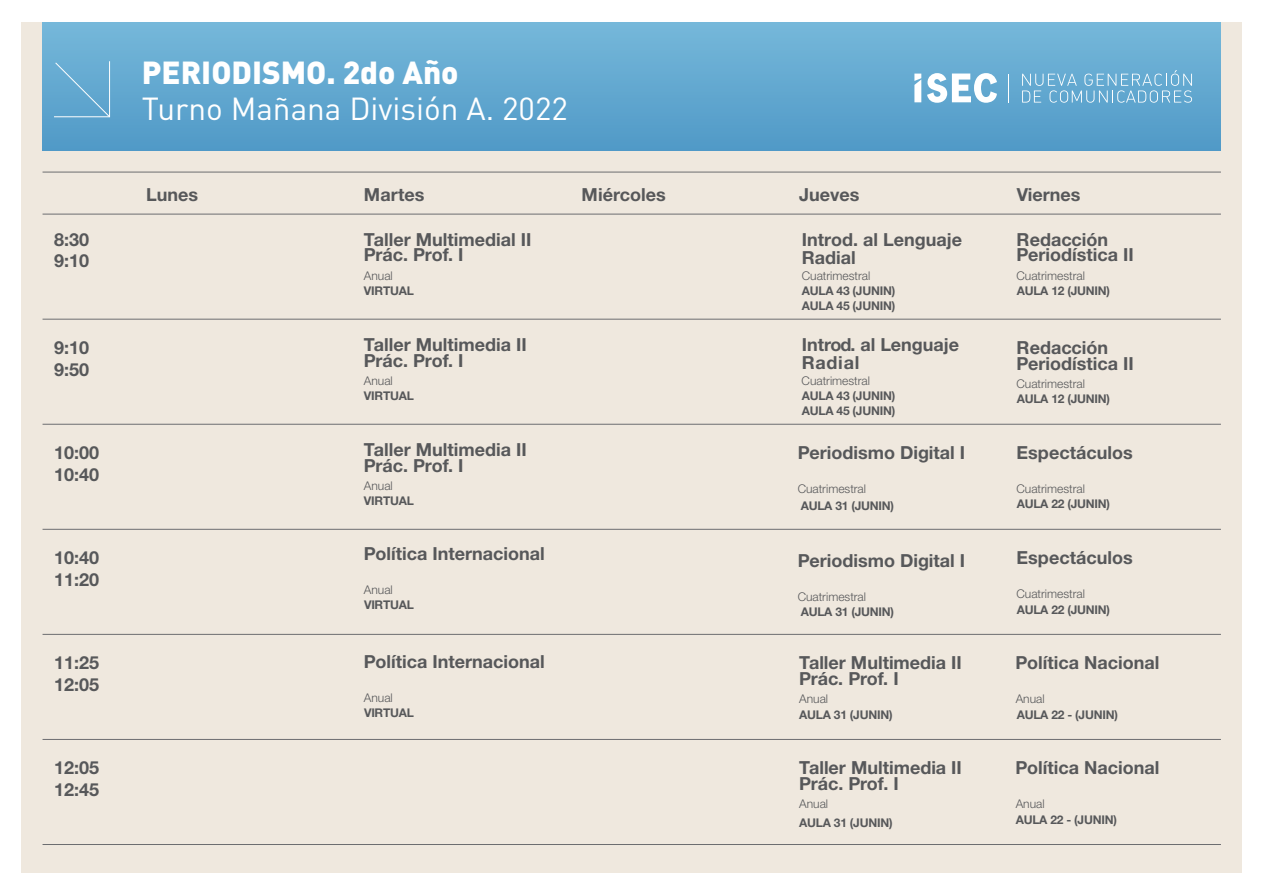
<style>
.page{position:relative;width:1265px;height:895px;background:#fff}
.page>*{position:absolute;margin:0;border:0;box-sizing:border-box;transform-origin:0 0}
.t1{font:31.5px "DIN Pro";color:#fff}
.t2{font:900 31.5px "DIN Pro";color:#fff}
.t3{font:700 18px/15.6px "Helvetica Neue LT Std";color:#57585a}
.t4{font:700 12px/14.4px "Helvetica Neue LT Std";letter-spacing:-.02em;color:#57585a}
.t5{font:300 12px "Helvetica Neue LT Std";color:#57585a}
</style>
<div class="page">
<div style="left:21px;top:22px;width:1221px;height:850px;background:#efe8de"></div>
<div style="left:43px;top:22px;width:1177px;height:129px;background:linear-gradient(to bottom,#76b8da,#5099c7)"></div>
<svg style="left:1022px;top:70px;width:169px;height:33px"></svg>
<svg style="left:1007px;top:74px;width:1px;height:28px"></svg>
<svg style="left:927px;top:73px;width:70px;height:30px"></svg>
<svg style="left:914px;top:74px;width:7px;height:28px"></svg>
<hr style="left:43px;top:172px;width:1177px;height:1px;background:#6c6d70">
<hr style="left:43px;top:214px;width:1177px;height:1px;background:#6c6d70">
<hr style="left:43px;top:319px;width:1177px;height:1px;background:#6c6d70">
<hr style="left:43px;top:424px;width:1177px;height:1px;background:#6c6d70">
<hr style="left:43px;top:529px;width:1177px;height:1px;background:#6c6d70">
<hr style="left:43px;top:634px;width:1177px;height:1px;background:#6c6d70">
<hr style="left:43px;top:739px;width:1177px;height:1px;background:#6c6d70">
<hr style="left:43px;top:844px;width:1177px;height:1px;background:#6c6d70">
<svg style="left:53px;top:60px;width:58px;height:58px"></svg>
<p class="t3" style="left:54px;top:228px;width:37px;line-height:21.6px">8:30<br>9:10</p>
<p class="t3" style="left:54px;top:336px;width:37px;line-height:21.6px">9:10<br>9:50</p>
<p class="t3" style="left:54px;top:441px;width:47px;line-height:21.6px">10:00<br>10:40</p>
<p class="t3" style="left:54px;top:546px;width:47px;line-height:21.6px">10:40<br>11:20</p>
<p class="t3" style="left:54px;top:651px;width:47px;line-height:21.6px">11:25<br>12:05</p>
<p class="t3" style="left:54px;top:756px;width:47px;line-height:21.6px">12:05<br>12:45</p>
<h1 class="t2" style="left:142px;top:51px;width:318px">PERIODISMO. 2do Año</h1>
<h1 class="t1" style="left:142px;top:87px;width:427px">Turno Mañana División A. 2022</h1>
<p class="t3" style="left:146px;top:186px;width:53px">Lunes</p>
<p class="t3" style="left:364px;top:186px;width:62px">Martes</p>
<p class="t3" style="left:581px;top:186px;width:86px">Miércoles</p>
<p class="t3" style="left:799px;top:186px;width:62px">Jueves</p>
<p class="t3" style="left:1016px;top:186px;width:65px">Viernes</p>
<p class="t3" style="left:364px;top:231px;width:169px">Taller Multimedial II<br>Prác. Prof. I</p>
<p class="t5" style="left:364px;top:268px;width:30px">Anual</p>
<p class="t4" style="left:364px;top:283px;width:51px">VIRTUAL</p>
<p class="t3" style="left:364px;top:336px;width:164px">Taller Multimedia II<br>Prác. Prof. I</p>
<p class="t5" style="left:364px;top:373px;width:30px">Anual</p>
<p class="t4" style="left:364px;top:388px;width:51px">VIRTUAL</p>
<p class="t3" style="left:364px;top:441px;width:164px">Taller Multimedia II<br>Prác. Prof. I</p>
<p class="t5" style="left:364px;top:478px;width:30px">Anual</p>
<p class="t4" style="left:364px;top:493px;width:51px">VIRTUAL</p>
<p class="t3" style="left:364px;top:545px;width:182px">Política Internacional</p>
<p class="t5" style="left:364px;top:582px;width:30px">Anual</p>
<p class="t4" style="left:364px;top:597px;width:51px">VIRTUAL</p>
<p class="t3" style="left:364px;top:653px;width:182px">Política Internacional</p>
<p class="t5" style="left:364px;top:690px;width:30px">Anual</p>
<p class="t4" style="left:364px;top:705px;width:51px">VIRTUAL</p>
<p class="t3" style="left:801px;top:230px;width:162px;line-height:18px">Introd. al Lenguaje<br>Radial</p>
<p class="t5" style="left:801px;top:268px;width:70px">Cuatrimestral</p>
<p class="t4" style="left:801px;top:283px;width:95px">AULA 43 (JUNIN)<br>AULA 45 (JUNIN)</p>
<p class="t3" style="left:801px;top:335px;width:159px;line-height:18px">Introd. al Lenguaje<br>Radial</p>
<p class="t5" style="left:801px;top:373px;width:70px">Cuatrimestral</p>
<p class="t4" style="left:801px;top:388px;width:95px">AULA 43 (JUNIN)<br>AULA 45 (JUNIN)</p>
<p class="t3" style="left:797px;top:444px;width:169px">Periodismo Digital I</p>
<p class="t5" style="left:797px;top:481px;width:70px">Cuatrimestral</p>
<p class="t4" style="left:800px;top:498px;width:95px">AULA 31 (JUNIN)</p>
<p class="t3" style="left:797px;top:552px;width:169px">Periodismo Digital I</p>
<p class="t5" style="left:797px;top:589px;width:70px">Cuatrimestral</p>
<p class="t4" style="left:800px;top:604px;width:95px">AULA 31 (JUNIN)</p>
<p class="t3" style="left:799px;top:654px;width:164px">Taller Multimedia II<br>Prác. Prof. I</p>
<p class="t5" style="left:799px;top:691px;width:30px">Anual</p>
<p class="t4" style="left:799px;top:706px;width:95px">AULA 31 (JUNIN)</p>
<p class="t3" style="left:799px;top:759px;width:164px">Taller Multimedia II<br>Prác. Prof. I</p>
<p class="t5" style="left:799px;top:796px;width:30px">Anual</p>
<p class="t4" style="left:799px;top:814px;width:95px">AULA 31 (JUNIN)</p>
<p class="t3" style="left:1016px;top:231px;width:119px">Redacción<br>Periodística II</p>
<p class="t5" style="left:1016px;top:268px;width:70px">Cuatrimestral</p>
<p class="t4" style="left:1016px;top:283px;width:95px">AULA 12 (JUNIN)</p>
<p class="t3" style="left:1016px;top:339px;width:119px">Redacción<br>Periodística II</p>
<p class="t5" style="left:1016px;top:376px;width:70px">Cuatrimestral</p>
<p class="t4" style="left:1016px;top:391px;width:95px">AULA 12 (JUNIN)</p>
<p class="t3" style="left:1016px;top:444px;width:118px">Espectáculos</p>
<p class="t5" style="left:1016px;top:481px;width:70px">Cuatrimestral</p>
<p class="t4" style="left:1016px;top:496px;width:95px">AULA 22 (JUNIN)</p>
<p class="t3" style="left:1016px;top:549px;width:118px">Espectáculos</p>
<p class="t5" style="left:1016px;top:586px;width:70px">Cuatrimestral</p>
<p class="t4" style="left:1016px;top:601px;width:95px">AULA 22 (JUNIN)</p>
<p class="t3" style="left:1015px;top:654px;width:145px">Política Nacional</p>
<p class="t5" style="left:1015px;top:691px;width:30px">Anual</p>
<p class="t4" style="left:1016px;top:706px;width:103px">AULA 22 - (JUNIN)</p>
<p class="t3" style="left:1015px;top:759px;width:145px">Política Nacional</p>
<p class="t5" style="left:1015px;top:796px;width:30px">Anual</p>
<p class="t4" style="left:1015px;top:811px;width:103px">AULA 22 - (JUNIN)</p>
</div>
